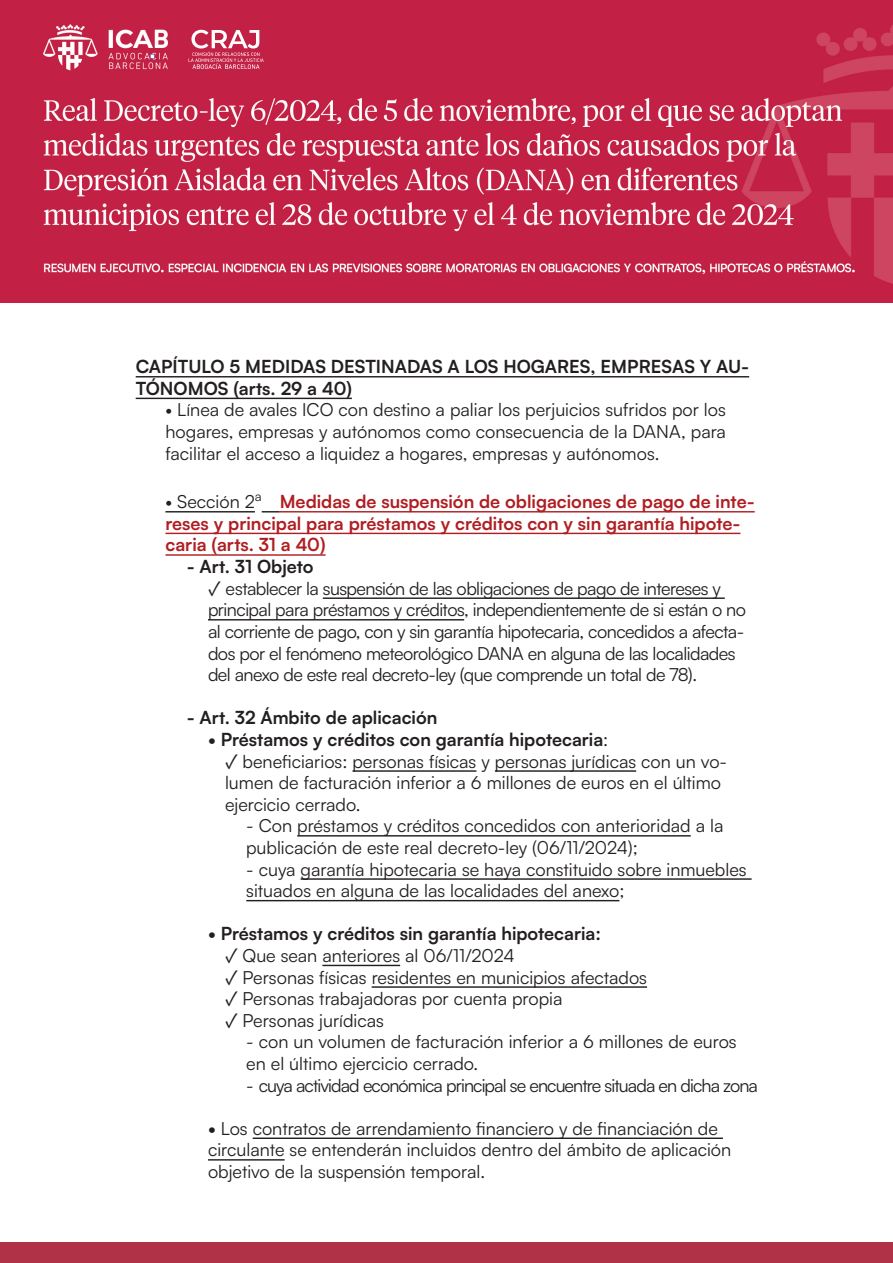
<style>
.page{position:relative;width:893px;height:1263px;background:#fff}
.page>*{position:absolute;margin:0;border:0;box-sizing:border-box;transform-origin:0 0}
.t1{font:18px/21.6px "Satoshi";color:#231f20}
.t2{font:18px/21.6px "Satoshi";letter-spacing:-.03em;color:#231f20}
.t3{font:700 18px/21.6px "Satoshi";color:#231f20}
.t4{font:700 18px/21.6px "Satoshi";color:#b01e22}
.t5{font:18px "Satoshi";letter-spacing:-.05em;color:#231f20}
.s1{font-weight:400;color:#231f20}
.s2{font-family:"Acumin Pro"}
.s3{font-weight:400}
.s4{font-weight:700}
</style>
<div class="page">
<div style="left:0;top:1242px;width:893px;height:21px;background:#b03246"></div>
<hr style="left:136px;top:376px;width:613px;height:1px;background:#231f20">
<hr style="left:136px;top:398px;width:216px;height:1px;background:#231f20">
<hr style="left:165px;top:511px;width:90px;height:1px;background:#231f20">
<svg style="left:262px;top:511px;width:18px;height:1px"></svg>
<hr style="left:280px;top:511px;width:475px;height:1px;background:#b01e22">
<hr style="left:165px;top:533px;width:575px;height:1px;background:#b01e22">
<hr style="left:165px;top:554px;width:161px;height:2px;background:#b01e22">
<hr style="left:323px;top:597px;width:402px;height:2px;background:#231f20">
<hr style="left:208px;top:619px;width:256px;height:1px;background:#231f20">
<hr style="left:352px;top:770px;width:124px;height:2px;background:#231f20">
<hr style="left:495px;top:770px;width:141px;height:2px;background:#231f20">
<hr style="left:297px;top:835px;width:394px;height:1px;background:#231f20">
<hr style="left:301px;top:878px;width:451px;height:2px;background:#231f20">
<hr style="left:246px;top:900px;width:373px;height:1px;background:#231f20">
<hr style="left:322px;top:965px;width:78px;height:1px;background:#231f20">
<hr style="left:372px;top:986px;width:275px;height:2px;background:#231f20">
<hr style="left:253px;top:1137px;width:470px;height:2px;background:#231f20">
<hr style="left:208px;top:1159px;width:77px;height:1px;background:#231f20">
<img style="left:0;top:0;width:893px;height:303px">
<svg style="left:189px;top:30px;width:75px;height:39px;background:#d25a75"></svg>
<p class="t3" style="left:136px;top:355px;width:615px">CAPÍTULO 5 MEDIDAS DESTINADAS A LOS HOGARES, EMPRESAS Y AU-<br>TÓNOMOS (arts. 29 a 40)</p>
<p class="t1" style="left:165px;top:398px;width:562px;text-align:justify">• Línea de avales ICO con destino a paliar los perjuicios sufridos por los hogares, empresas y autónomos como consecuencia de la DANA, para facilitar el acceso a liquidez a hogares, empresas y autónomos.</p>
<p class="t4" style="left:165px;top:490px;width:591px"><span class="s1">• Sección 2</span><sup>a</sup> Medidas de suspensión de obligaciones de pago de inte&shy;reses y principal para préstamos y créditos con y sin garantía hipote&shy;caria (arts. 31 a 40)</p>
<p class="t3" style="left:187px;top:555px;width:128px">- Art. 31 Objeto</p>
<p class="t2" style="left:208px;top:577px;width:540px"><span class="s2">✓</span> establecer la suspensión de las obligaciones de pago de intereses y principal para préstamos y créditos, independientemente de si están o no al corriente de pago, con y sin garantía hipotecaria, concedidos a afecta&shy;dos por el fenómeno meteorológico DANA en alguna de las localidades del anexo de este real decreto-ley (que comprende un total de 78).</p>
<p class="t3" style="left:187px;top:706px;width:252px">- Art. 32 Ámbito de aplicación</p>
<p class="t3" style="left:208px;top:727px;width:402px">• Préstamos y créditos con garantía hipotecaria<span class="s3">:</span></p>
<p class="t1" style="left:225px;top:749px;width:504px"><span class="s2">✓</span> beneficiarios: personas físicas y personas jurídicas con un vo&shy;lumen de facturación inferior a 6 millones de euros en el último ejercicio cerrado.</p>
<p class="t1" style="left:246px;top:814px;width:479px">- Con préstamos y créditos concedidos con anterioridad a la publicación de este real decreto-ley (06/11/2024);</p>
<p class="t1" style="left:246px;top:857px;width:502px">- cuya garantía hipotecaria se haya constituido sobre inmuebles situados en alguna de las localidades del anexo;</p>
<p class="t3" style="left:208px;top:922px;width:395px">• Préstamos y créditos sin garantía hipotecaria:</p>
<p class="t1" style="left:225px;top:944px;width:291px"><span class="s2">✓</span> Que sean anteriores al 06/11/2024</p>
<p class="t1" style="left:225px;top:965px;width:424px"><span class="s2">✓</span> Personas físicas residentes en municipios afectados</p>
<p class="t1" style="left:225px;top:987px;width:339px"><span class="s2">✓</span> Personas trabajadoras por cuenta propia</p>
<p class="t1" style="left:225px;top:1009px;width:161px"><span class="s2">✓</span> Personas jurídicas</p>
<p class="t1" style="left:246px;top:1030px;width:492px">- con un volumen de facturación inferior a 6 millones de euros en el último ejercicio cerrado.</p>
<p class="t5" style="left:246px;top:1073px;width:513px">- cuya actividad económica principal se encuentre situada en dicha zona</p>
<p class="t1" style="left:208px;top:1117px;width:525px"><span class="s4">•</span> Los contratos de arrendamiento financiero y de financiación de circulante se entenderán incluidos dentro del ámbito de aplicación objetivo de la suspensión temporal.</p>
</div>
